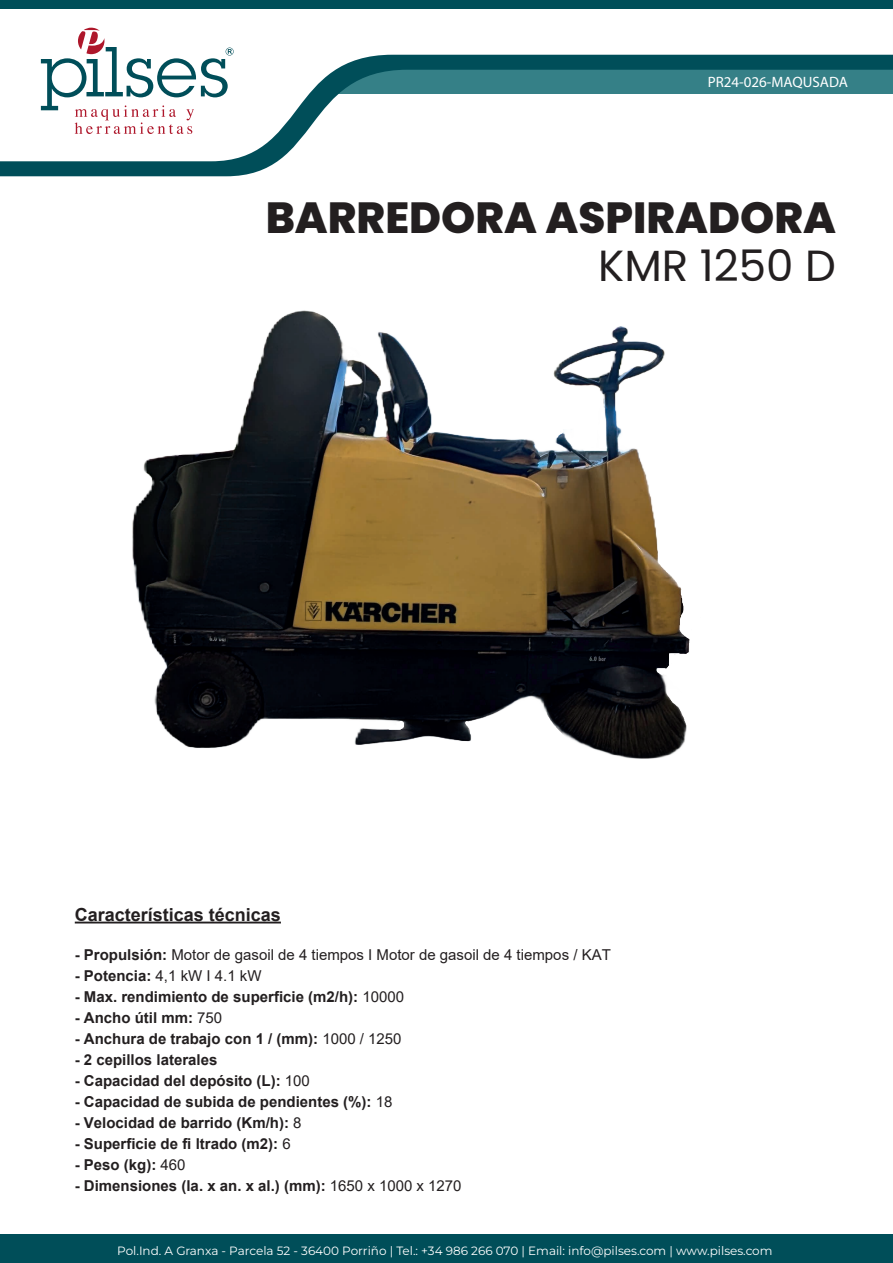
<style>
.page{position:relative;width:893px;height:1263px;background:#fff}
.page>*{position:absolute;margin:0;border:0;box-sizing:border-box;transform-origin:0 0}
.t1{font:800 43.5px "Poppins";color:#231f20}
.t2{font:43.5px "Poppins";color:#231f20}
.t3{font:700 18px "Arial";color:#231f20}
.t4{font:700 15px "Arial";color:#231f20}
.t5{font:15px "Arial";color:#231f20}
.t6{font:15px "Myriad Pro";color:#fff}
.t7{font:12px "Montserrat";color:#fff}
.s1{font-weight:700}
.s2{font-weight:400}
</style>
<div class="page">
<svg style="left:0;top:161px;width:278px;height:15px;background:#115a64"></svg>
<svg style="left:40px;top:27px;width:853px;height:134px"></svg>
<svg style="left:41px;top:28px;width:193px;height:106px"></svg>
<div style="left:0;top:0;width:893px;height:9px;background:#004e59"></div>
<img style="left:132px;top:310px;width:558px;height:449px">
<div style="left:0;top:1234px;width:893px;height:29px;background:#004e59"></div>
<hr style="left:75px;top:921px;width:206px;height:2px;background:#231f20">
<p class="t6" style="left:708px;top:73px;width:142px">PR24-026-MAQUSADA</p>
<h1 class="t1" style="left:266px;top:192px;width:572px">BARREDORA ASPIRADORA</h1>
<h1 class="t2" style="left:598px;top:240px;width:239px">KMR 1250 D</h1>
<p class="t3" style="left:75px;top:902px;width:208px">Características técnicas</p>
<p class="t5" style="left:75px;top:944px;width:538px"><span class="s1">- Propulsión:</span> Motor de gasoil de 4 tiempos I Motor de gasoil de 4 tiempos / KAT</p>
<p class="t5" style="left:75px;top:965px;width:188px"><span class="s1">- Potencia:</span> 4,1 kW I 4.1 kW</p>
<p class="t4" style="left:75px;top:986px;width:331px">- Max. rendimiento de superficie (m2/h): <span class="s2">10000</span></p>
<p class="t4" style="left:75px;top:1007px;width:149px">- Ancho útil mm: <span class="s2">750</span></p>
<p class="t4" style="left:75px;top:1028px;width:328px">- Anchura de trabajo con 1 / (mm): <span class="s2">1000 / 1250</span></p>
<p class="t4" style="left:75px;top:1049px;width:144px">- 2 cepillos laterales</p>
<p class="t4" style="left:75px;top:1070px;width:237px">- Capacidad del depósito (L): <span class="s2">100</span></p>
<p class="t4" style="left:75px;top:1091px;width:319px">- Capacidad de subida de pendientes (%): <span class="s2">18</span></p>
<p class="t4" style="left:75px;top:1112px;width:228px">- Velocidad de barrido (Km/h): <span class="s2">8</span></p>
<p class="t4" style="left:75px;top:1133px;width:217px">- Superficie de fi ltrado (m2): <span class="s2">6</span></p>
<p class="t4" style="left:75px;top:1154px;width:112px">- Peso (kg): <span class="s2">460</span></p>
<p class="t4" style="left:75px;top:1175px;width:388px">- Dimensiones (la. x an. x al.) (mm): <span class="s2">1650 x 1000 x 1270</span></p>
<p class="t7" style="left:117px;top:1243px;width:657px">Pol.Ind. A Granxa - Parcela 52 - 36400 Porriño | Tel.: +34 986 266 070 | Email: info@pilses.com | www.pilses.com</p>
</div>
